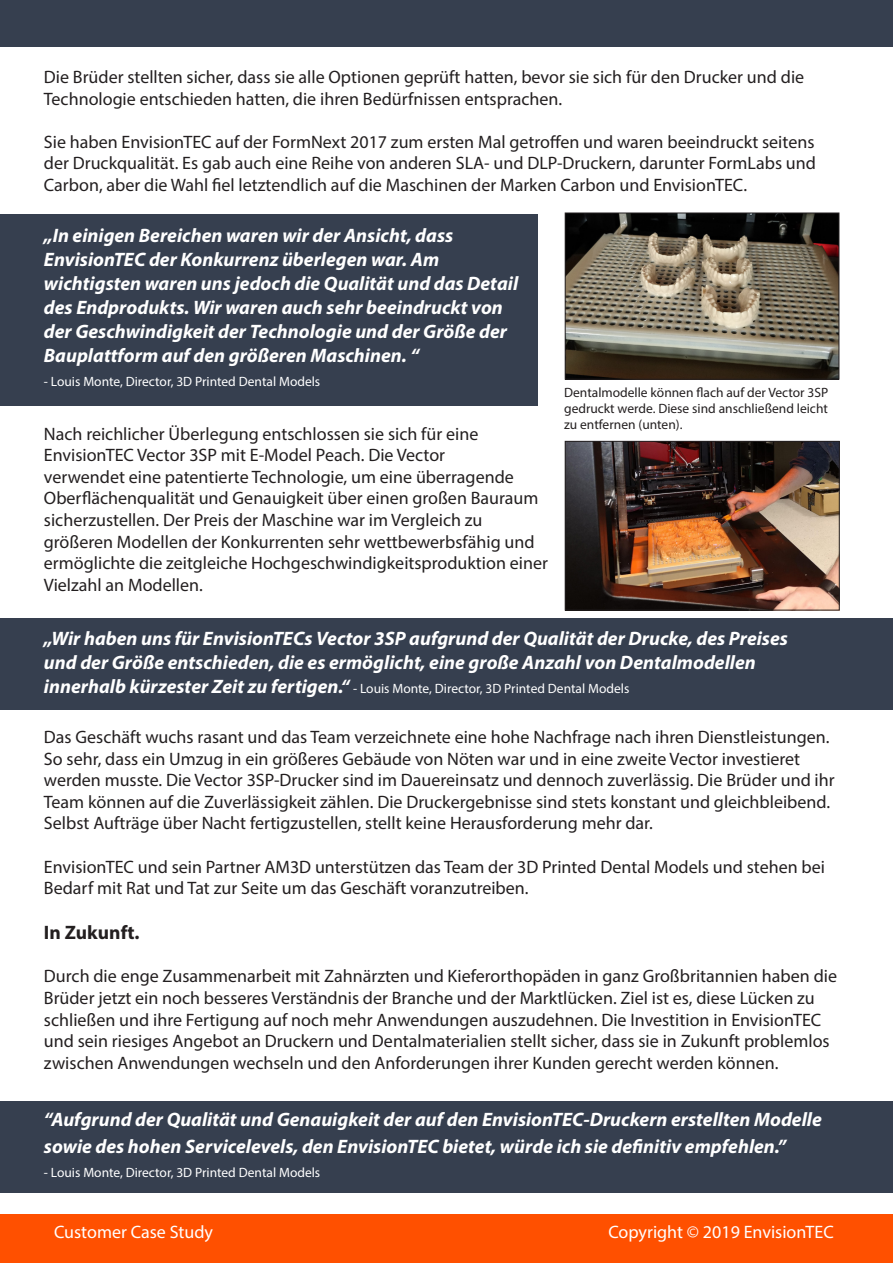
<style>
.page{position:relative;width:893px;height:1263px;background:#fff}
.page>*{position:absolute;margin:0;border:0;box-sizing:border-box;transform-origin:0 0}
.t1{font:italic 700 19.5px/24px "Myriad Pro";color:#fff}
.t2{font:700 19.5px "Myriad Pro";color:#231f20}
.t3{font:18px/21.6px "Myriad Pro";color:#231f20}
.t4{font:18px "Myriad Pro";color:#fff}
.t5{font:13.5px "Myriad Pro";color:#fff}
.t6{font:13.5px/16.2px "Myriad Pro";color:#231f20;text-align:justify}
.s1{font-weight:700;font-style:italic;font-size:19.5px}
</style>
<div class="page">
<div style="left:0;top:1215px;width:893px;height:48px;background:#ff5000"></div>
<div style="left:0;top:0;width:893px;height:46px;background:#363f4f"></div>
<div style="left:0;top:215px;width:538px;height:191px;background:#363f4f"></div>
<div style="left:0;top:619px;width:893px;height:91px;background:#363f4f"></div>
<div style="left:0;top:1101px;width:893px;height:92px;background:#363f4f"></div>
<img style="left:567px;top:215px;width:270px;height:163px">
<div style="left:565px;top:213px;width:274px;height:167px;border:1px solid #231f20"></div>
<img style="left:567px;top:443px;width:271px;height:165px">
<div style="left:565px;top:441px;width:275px;height:169px;border:1px solid #231f20"></div>
<p class="t3" style="left:44px;top:66px;width:762px">Die Brüder stellten sicher, dass sie alle Optionen geprüft hatten, bevor sie sich für den Drucker und die<br>Technologie entschieden hatten, die ihren Bedürfnissen entsprachen.</p>
<p class="t3" style="left:44px;top:131px;width:774px;text-align:justify">Sie haben EnvisionTEC auf der FormNext 2017 zum ersten Mal getroffen und waren beeindruckt seitens der Druckqualität. Es gab auch eine Reihe von anderen SLA- und DLP-Druckern, darunter FormLabs und Carbon, aber die Wahl fiel letztendlich auf die Maschinen der Marken Carbon und EnvisionTEC.</p>
<p class="t1" style="left:44px;top:223px;width:476px">„In einigen Bereichen waren wir der Ansicht, dass EnvisionTEC der Konkurrenz überlegen war. Am wichtigsten waren uns jedoch die Qualität und das Detail des Endprodukts. Wir waren auch sehr beeindruckt von der Geschwindigkeit der Technologie und der Größe der Bauplattform auf den größeren Maschinen. “</p>
<p class="t5" style="left:44px;top:373px;width:278px">- Louis Monte, Director, 3D Printed Dental Models</p>
<p class="t6" style="left:564px;top:384px;width:266px">Dentalmodelle können flach auf der Vector 3SP gedruckt werde. Diese sind anschließend leicht zu entfernen (unten).</p>
<p class="t3" style="left:44px;top:422px;width:505px">Nach reichlicher Überlegung entschlossen sie sich für eine EnvisionTEC Vector 3SP mit E-Model Peach. Die Vector<br>verwendet eine patentierte Technologie, um eine überragende Oberflächenqualität und Genauigkeit über einen großen Bauraum sicherzustellen. Der Preis der Maschine war im Vergleich zu größeren Modellen der Konkurrenten sehr wettbewerbsfähig und ermöglichte die zeitgleiche Hochgeschwindigkeitsproduktion einer Vielzahl an Modellen.</p>
<p class="t1" style="left:44px;top:626px;width:745px">„Wir haben uns für EnvisionTECs Vector 3SP aufgrund der Qualität der Drucke, des Preises und der Größe entschieden, die es ermöglicht, eine große Anzahl von Dentalmodellen</p>
<p class="t5" style="left:44px;top:680px;width:587px"><span class="s1">innerhalb kürzester Zeit zu fertigen.“</span> - Louis Monte, Director, 3D Printed Dental Models</p>
<p class="t3" style="left:44px;top:726px;width:792px">Das Geschäft wuchs rasant und das Team verzeichnete eine hohe Nachfrage nach ihren Dienstleistungen.<br>So sehr, dass ein Umzug in ein größeres Gebäude von Nöten war und in eine zweite Vector investieret werden musste. Die Vector 3SP-Drucker sind im Dauereinsatz und dennoch zuverlässig. Die Brüder und ihr Team können auf die Zuverlässigkeit zählen. Die Druckergebnisse sind stets konstant und gleichbleibend.<br>Selbst Aufträge über Nacht fertigzustellen, stellt keine Herausforderung mehr dar.</p>
<p class="t3" style="left:44px;top:855px;width:783px">EnvisionTEC und sein Partner AM3D unterstützen das Team der 3D Printed Dental Models und stehen bei<br>Bedarf mit Rat und Tat zur Seite um das Geschäft voranzutreiben.</p>
<p class="t2" style="left:44px;top:920px;width:97px">In Zukunft.</p>
<p class="t3" style="left:44px;top:965px;width:795px">Durch die enge Zusammenarbeit mit Zahnärzten und Kieferorthopäden in ganz Großbritannien haben die Brüder jetzt ein noch besseres Verständnis der Branche und der Marktlücken. Ziel ist es, diese Lücken zu schließen und ihre Fertigung auf noch mehr Anwendungen auszudehnen. Die Investition in EnvisionTEC und sein riesiges Angebot an Druckern und Dentalmaterialien stellt sicher, dass sie in Zukunft problemlos zwischen Anwendungen wechseln und den Anforderungen ihrer Kunden gerecht werden können.</p>
<p class="t1" style="left:44px;top:1105px;width:779px;line-height:27px">“Aufgrund der Qualität und Genauigkeit der auf den EnvisionTEC-Druckern erstellten Modelle sowie des hohen Servicelevels, den EnvisionTEC bietet, würde ich sie definitiv empfehlen.”</p>
<p class="t5" style="left:44px;top:1164px;width:278px">- Louis Monte, Director, 3D Printed Dental Models</p>
<p class="t4" style="left:54px;top:1220px;width:161px">Customer Case Study</p>
<p class="t4" style="left:608px;top:1220px;width:227px">Copyright © 2019 EnvisionTEC</p>
</div>
